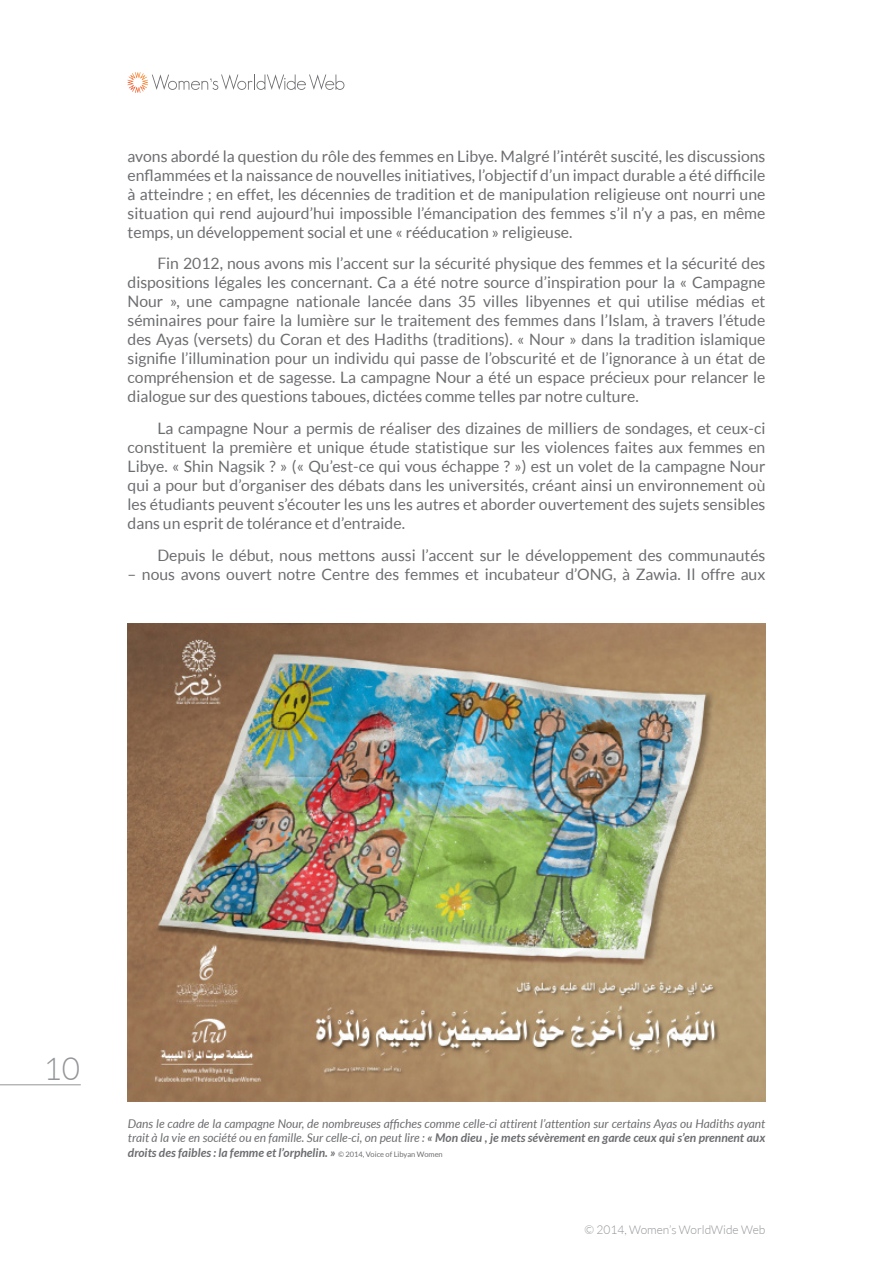
<style>
.page{position:relative;width:893px;height:1263px;background:#fff}
.page>*{position:absolute;margin:0;border:0;box-sizing:border-box;transform-origin:0 0}
.t1{font:300 31.5px "Lato";color:#939598}
.Body{font:15.75px/19px "Lato";color:#6c6d70;text-align:justify}
.legende{font:italic 12px/14.4px "Lato";color:#6c6d70;text-align:justify}
.t2{font:300 12px "Lato";color:#939598}
.s1{font-weight:700}
.s2{font-style:normal;font-size:7.5px}
</style>
<div class="page">
<hr style="left:0;top:1084px;width:81px;height:1px;background:#939598">
<svg style="left:128px;top:72px;width:216px;height:21px"></svg>
<img style="left:128px;top:624px;width:637px;height:478px">
<p class="Body" style="left:128px;top:146px;width:639px">avons abordé la question du rôle des femmes en Libye. Malgré l’intérêt suscité, les discussions enflammées et la naissance de nouvelles initiatives, l’objectif d’un impact durable a été difficile à atteindre ; en effet, les décennies de tradition et de manipulation religieuse ont nourri une situation qui rend aujourd’hui impossible l’émancipation des femmes s’il n’y a pas, en même temps, un développement social et une « rééducation » religieuse.</p>
<p class="Body" style="left:128px;top:254px;width:639px;text-indent:30px">Fin 2012, nous avons mis l’accent sur la sécurité physique des femmes et la sécurité des dispositions légales les concernant. Ca a été notre source d’inspiration pour la « Campagne Nour », une campagne nationale lancée dans 35 villes libyennes et qui utilise médias et séminaires pour faire la lumière sur le traitement des femmes dans l’Islam, à travers l’étude des Ayas (versets) du Coran et des Hadiths (traditions). « Nour » dans la tradition islamique signifie l’illumination pour un individu qui passe de l’obscurité et de l’ignorance à un état de compréhension et de sagesse. La campagne Nour a été un espace précieux pour relancer le dialogue sur des questions taboues, dictées comme telles par notre culture.</p>
<p class="Body" style="left:128px;top:419px;width:639px;text-indent:30px">La campagne Nour a permis de réaliser des dizaines de milliers de sondages, et ceux-ci constituent la première et unique étude statistique sur les violences faites aux femmes en Libye. « Shin Nagsik ? » (« Qu’est-ce qui vous échappe ? ») est un volet de la campagne Nour qui a pour but d’organiser des débats dans les universités, créant ainsi un environnement où les étudiants peuvent s’écouter les uns les autres et aborder ouvertement des sujets sensibles dans un esprit de tolérance et d’entraide.</p>
<p class="Body" style="left:157px;top:546px;width:610px">Depuis le début, nous mettons aussi l’accent sur le développement des communautés</p>
<p class="Body" style="left:128px;top:565px;width:639px">– nous avons ouvert notre Centre des femmes et incubateur d’ONG, à Zawia. Il offre aux</p>
<h1 class="t1" style="left:44px;top:1052px;width:38px">10</h1>
<p class="legende" style="left:128px;top:1117px;width:639px">Dans le cadre de la campagne Nour, de nombreuses affiches comme celle-ci attirent l’attention sur certains Ayas ou Hadiths ayant trait à la vie en société ou en famille. Sur celle-ci, on peut lire : <span class="s1">« Mon dieu , je mets sévèrement en garde ceux qui s’en prennent aux droits des faibles : la femme et l’orphelin. »</span> <span class="s2">© 2014, Voice of Libyan Women</span></p>
<p class="t2" style="left:585px;top:1223px;width:182px">© 2014, Women’s WorldWide Web</p>
</div>
